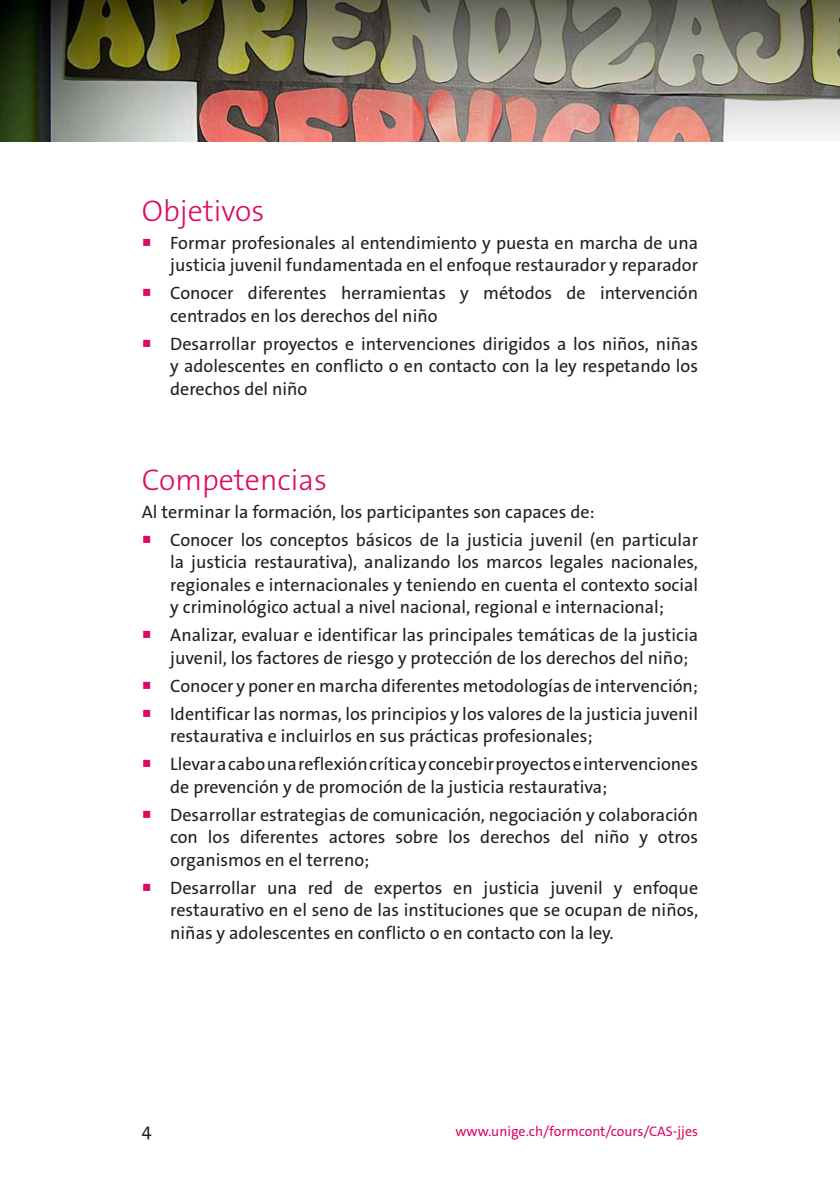
<style>
.page{position:relative;width:840px;height:1191px;background:#fff}
.page>*{position:absolute;margin:0;border:0;box-sizing:border-box;transform-origin:0 0}
.texte{font:300 30px "The Sans Os F";color:#db0a62}
.retrait5{font:18px/22.4px "The Sans Os F";color:#231f20}
.texte-2{font:18px "The Sans Os F";color:#231f20}
.t1{font:14px "The Sans Os F";color:#db0a62}
.s1{color:#db0a62}
</style>
<div class="page">
<img style="left:0;top:0;width:839px;height:142px">
<p class="texte" style="left:142px;top:191px;width:124px">Objetivos</p>
<p class="retrait5" style="left:142px;top:232px;width:557px;text-align:right"><span class="s1">○</span> Formar profesionales al entendimiento y puesta en marcha de una justicia juvenil fundamentada en el enfoque restaurador y reparador</p>
<p class="retrait5" style="left:170px;top:282px;width:529px;text-indent:-28px"><span class="s1">○</span> Conocer diferentes herramientas y métodos de intervención centrados en los derechos del niño</p>
<p class="retrait5" style="left:170px;top:332px;width:529px;text-align:justify;text-indent:-28px"><span class="s1">○</span> Desarrollar proyectos e intervenciones dirigidos a los niños, niñas y adolescentes en conflicto o en contacto con la ley respetando los derechos del niño</p>
<p class="texte" style="left:142px;top:460px;width:186px">Competencias</p>
<p class="texte-2" style="left:142px;top:500px;width:454px">Al terminar la formación, los participantes son capaces de:</p>
<p class="retrait5" style="left:170px;top:529px;width:529px;text-align:justify;text-indent:-28px"><span class="s1">○</span> Conocer los conceptos básicos de la justicia juvenil (en particular la justicia restaurativa), analizando los marcos legales nacionales, regionales e internacionales y teniendo en cuenta el contexto social y criminológico actual a nivel nacional, regional e internacional;</p>
<p class="retrait5" style="left:170px;top:624px;width:529px;text-indent:-28px"><span class="s1">○</span> Analizar, evaluar e identificar las principales temáticas de la justicia juvenil, los factores de riesgo y protección de los derechos del niño;</p>
<p class="retrait5" style="left:142px;top:674px;width:557px"><span class="s1">○</span> Conocer y poner en marcha diferentes metodologías de intervención;</p>
<p class="retrait5" style="left:170px;top:703px;width:529px;text-indent:-28px"><span class="s1">○</span> Identificar las normas, los principios y los valores de la justicia juvenil restaurativa e incluirlos en sus prácticas profesionales;</p>
<p class="retrait5" style="left:170px;top:753px;width:529px;text-indent:-28px"><span class="s1">○</span> Llevar a cabo una reflexión crítica y concebir proyectos e intervenciones de prevención y de promoción de la justicia restaurativa;</p>
<p class="retrait5" style="left:170px;top:803px;width:529px;text-align:justify;text-indent:-28px"><span class="s1">○</span> Desarrollar estrategias de comunicación, negociación y colaboración con los diferentes actores sobre los derechos del niño y otros organismos en el terreno;</p>
<p class="retrait5" style="left:170px;top:876px;width:529px;text-align:justify;text-indent:-28px"><span class="s1">○</span> Desarrollar una red de expertos en justicia juvenil y enfoque restaurativo en el seno de las instituciones que se ocupan de niños, niñas y adolescentes en conflicto o en contacto con la ley.</p>
<p class="retrait5" style="left:142px;top:1119px;width:11px">4</p>
<p class="t1" style="left:455px;top:1122px;width:244px">www.unige.ch/formcont/cours/CAS-jjes</p>
</div>
